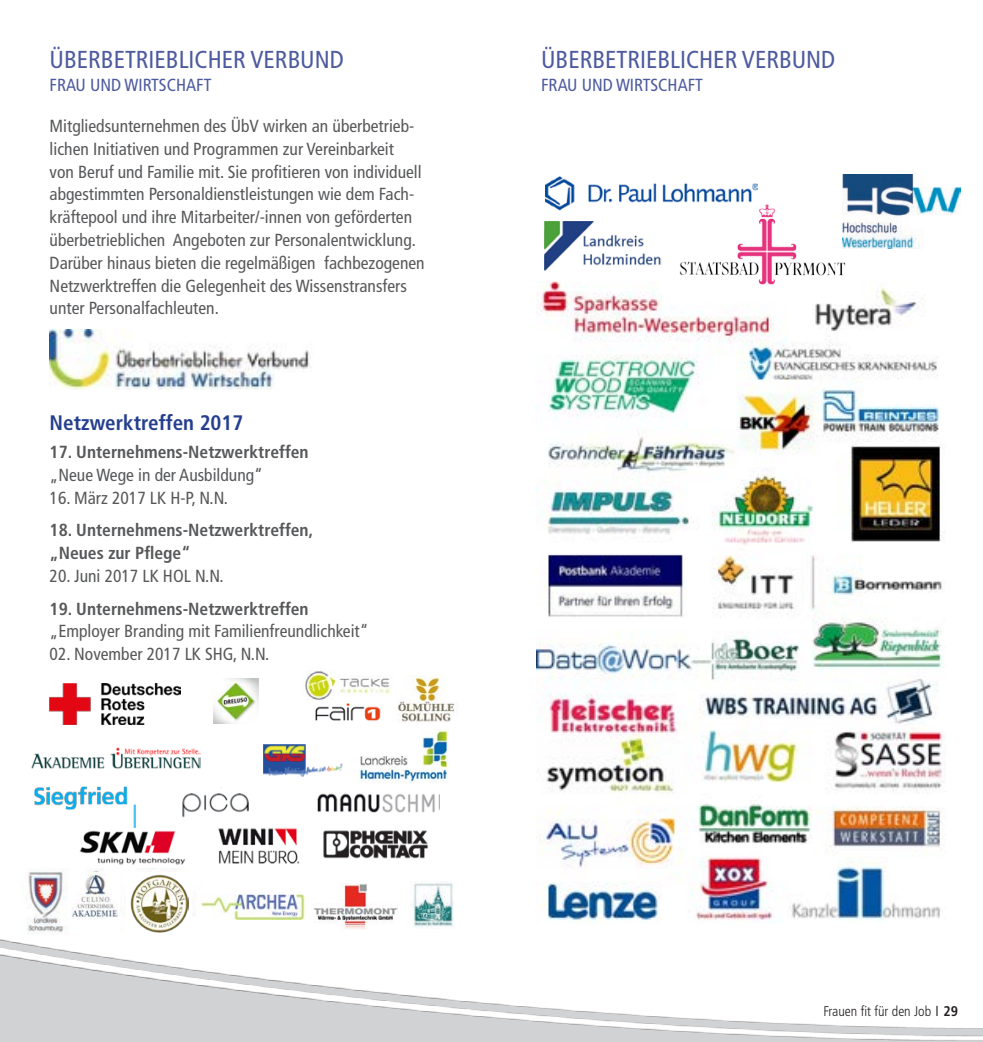
<style>
.page{position:relative;width:983px;height:1042px;background:#fff}
.page>*{position:absolute;margin:0;border:0;box-sizing:border-box;transform-origin:0 0}
.t1{font:condensed 24.5px "Frutiger";color:#4d5a9e}
.t2{font:700 condensed 21px "Frutiger";color:#253f8e}
.t3{font:condensed 17.5px/22.8px "Frutiger";color:#57585a}
.t4{font:700 condensed 17.5px/22.8px "Frutiger";color:#57585a}
.t5{font:condensed 17.5px "Frutiger";color:#4d5a9e}
.t6{font:300 condensed 14px "Frutiger";color:#231f20}
.s1{font-family:"Trade Gothic";font-weight:400;font-stretch:normal}
.s2{font-weight:700}
</style>
<div class="page">
<svg style="left:0;top:1038px;width:982px;height:4px;background:#d2d3d5"></svg>
<svg style="left:0;top:929px;width:982px;height:109px"></svg>
<img style="left:50px;top:330px;width:260px;height:59px">
<img style="left:182px;top:787px;width:67px;height:30px">
<img style="left:317px;top:793px;width:123px;height:20px">
<img style="left:21px;top:868px;width:181px;height:71px">
<img style="left:200px;top:894px;width:104px;height:25px">
<img style="left:411px;top:881px;width:43px;height:47px">
<img style="left:263px;top:744px;width:80px;height:33px">
<img style="left:50px;top:683px;width:131px;height:41px">
<img style="left:213px;top:679px;width:45px;height:45px">
<img style="left:305px;top:671px;width:87px;height:29px">
<img style="left:315px;top:703px;width:66px;height:18px">
<img style="left:397px;top:675px;width:62px;height:47px">
<img style="left:31px;top:747px;width:170px;height:22px">
<img style="left:356px;top:729px;width:93px;height:54px">
<img style="left:34px;top:786px;width:102px;height:42px">
<img style="left:80px;top:830px;width:106px;height:35px">
<img style="left:313px;top:883px;width:85px;height:46px">
<img style="left:218px;top:828px;width:82px;height:36px">
<img style="left:323px;top:830px;width:105px;height:29px">
<img style="left:536px;top:282px;width:409px;height:642px">
<div style="left:68px;top:872px;width:52px;height:46px;background:#fff"></div>
<img style="left:71px;top:872px;width:46px;height:46px">
<div style="left:126px;top:872px;width:66px;height:69px;background:#fff"></div>
<img style="left:130px;top:874px;width:59px;height:59px">
<img style="left:545px;top:176px;width:211px;height:35px">
<img style="left:842px;top:175px;width:118px;height:73px">
<img style="left:544px;top:221px;width:117px;height:50px">
<img style="left:677px;top:203px;width:169px;height:83px">
<h1 class="t1" style="left:50px;top:45px;width:295px">ÜBERBETRIEBLICHER VERBUND</h1>
<p class="t5" style="left:50px;top:74px;width:163px">FRAU UND WIRTSCHAFT</p>
<p class="t3" style="left:50px;top:115px;width:376px">Mitgliedsunternehmen des ÜbV wirken an überbetrieb&shy;lichen Initiativen und Programmen zur Vereinbarkeit<br>von Beruf und Familie mit. Sie profitieren von individuell abgestimmten Personaldienstleistungen wie dem Fach&shy;kräftepool und ihre Mitarbeiter/-innen von geförderten überbetrieblichen Angeboten zur Personalentwicklung.<br>Darüber hinaus bieten die regelmäßigen fachbezogenen Netzwerktreffen die Gelegenheit des Wissenstransfers unter Personalfachleuten.</p>
<p class="t2" style="left:50px;top:411px;width:195px">Netzwerktreffen 2017</p>
<p class="t4" style="left:50px;top:441px;width:260px">17. Unternehmens-Netzwerktreffen</p>
<p class="t3" style="left:50px;top:464px;width:215px">„Neue Wege in der Ausbildung“</p>
<p class="t3" style="left:50px;top:486px;width:180px">16. März 2017 LK H-P, N.N.</p>
<p class="t4" style="left:50px;top:519px;width:265px">18. Unternehmens-Netzwerktreffen, „Neues zur Pflege“</p>
<p class="t3" style="left:50px;top:564px;width:175px">20. Juni 2017 LK HOL N.N.</p>
<p class="t4" style="left:50px;top:597px;width:260px">19. Unternehmens-Netzwerktreffen</p>
<p class="t3" style="left:50px;top:620px;width:320px">„Employer Branding mit Familienfreundlichkeit“</p>
<p class="t3" style="left:50px;top:643px;width:221px">02. November 2017 LK SHG, N.N.</p>
<h1 class="t1" style="left:541px;top:45px;width:295px">ÜBERBETRIEBLICHER VERBUND</h1>
<p class="t5" style="left:541px;top:74px;width:163px">FRAU UND WIRTSCHAFT</p>
<p class="t6" style="left:823px;top:1003px;width:136px">Frauen fit für den Job <span class="s1">I</span> <span class="s2">29</span></p>
</div>
